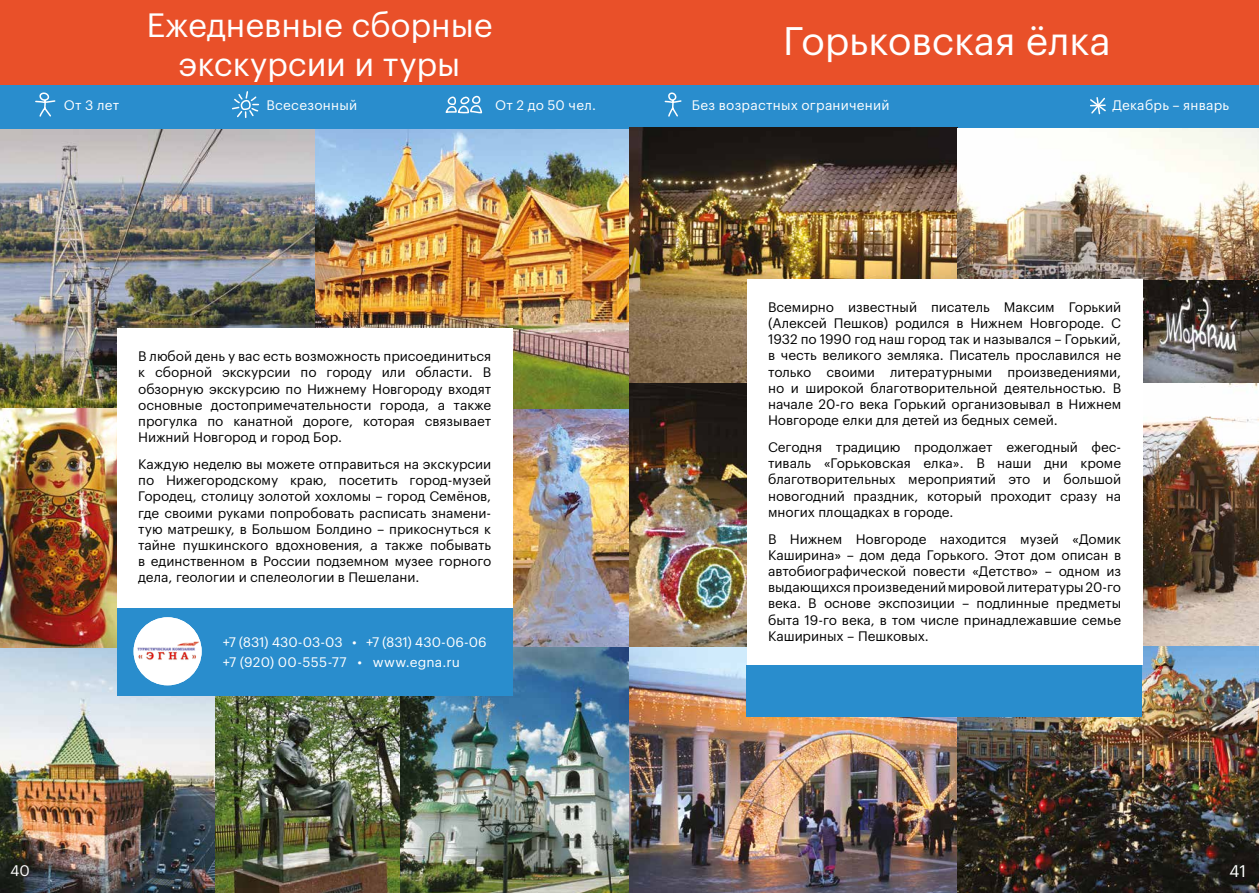
<style>
.page{position:relative;width:1259px;height:893px;background:#fff}
.page>*{position:absolute;margin:0;border:0;box-sizing:border-box;transform-origin:0 0}
.t1{font:39px "Graphik LCG";color:#fff}
.t2{font:33px/39px "Graphik LCG";color:#fff;text-align:center}
.t3{font:16.5px "Graphik LCG";color:#fff}
.t4{font:15px "Graphik LCG";color:#fff}
.t5{font:13.5px/16.2px "Graphik LCG";color:#000;text-align:justify}
.t6{font:13.5px/20.4px "Graphik LCG";letter-spacing:.02em;color:#fff}
</style>
<div class="page">
<img style="left:1143px;top:279px;width:116px;height:104px">
<img style="left:0;top:129px;width:629px;height:279px">
<img style="left:0;top:408px;width:117px;height:240px">
<img style="left:512px;top:408px;width:117px;height:239px">
<img style="left:0;top:648px;width:216px;height:245px">
<img style="left:216px;top:696px;width:185px;height:197px">
<img style="left:401px;top:647px;width:556px;height:246px">
<div style="left:0;top:0;width:1259px;height:85px;background:#e95029"></div>
<div style="left:0;top:85px;width:1259px;height:44px;background:#298dcd"></div>
<svg style="left:232px;top:91px;width:28px;height:27px"></svg>
<svg style="left:445px;top:95px;width:38px;height:19px"></svg>
<div style="left:117px;top:607px;width:395px;height:89px;background:#298dcd"></div>
<div style="left:117px;top:329px;width:395px;height:279px;background:#fff"></div>
<img style="left:134px;top:617px;width:68px;height:68px;border-radius:34px">
<svg style="left:35px;top:92px;width:21px;height:25px"></svg>
<img style="left:629px;top:128px;width:328px;height:255px">
<img style="left:629px;top:383px;width:118px;height:264px">
<img style="left:957px;top:128px;width:302px;height:151px">
<img style="left:957px;top:383px;width:302px;height:510px">
<div style="left:747px;top:279px;width:395px;height:386px;background:#fff"></div>
<div style="left:746px;top:665px;width:395px;height:52px;background:#298dcd"></div>
<svg style="left:664px;top:92px;width:18px;height:25px"></svg>
<svg style="left:1090px;top:97px;width:16px;height:18px"></svg>
<h2 class="t2" style="left:146px;top:3px;width:348px">Ежедневные сборные экскурсии и туры</h2>
<h1 class="t1" style="left:783px;top:12px;width:329px">Горьковская ёлка</h1>
<p class="t6" style="left:691px;top:93px;width:199px">Без возрастных ограничений</p>
<p class="t6" style="left:64px;top:93px;width:57px">От 3 лет</p>
<p class="t6" style="left:1112px;top:93px;width:118px">Декабрь – январь</p>
<p class="t6" style="left:266px;top:93px;width:92px">Всесезонный</p>
<p class="t6" style="left:495px;top:93px;width:102px">От 2 до 50 чел.</p>
<p class="t5" style="left:138px;top:347px;width:354px">В любой день у вас есть возможность присоединиться к сборной экскурсии по городу или области. В обзорную экскурсию по Нижнему Новгороду входят основные достопримечательности города, а также прогулка по канатной дороге, которая связывает Нижний Новгород и город Бор.</p>
<p class="t5" style="left:138px;top:455px;width:354px">Каждую неделю вы можете отправиться на экскурсии по Нижегородскому краю, посетить город-музей Городец, столицу золотой хохломы – город Семёнов, где своими руками попробовать расписать знамени&shy;тую матрешку, в Большом Болдино – прикоснуться к тайне пушкинского вдохновения, а также побывать в единственном в России подземном музее горного дела, геологии и спелеологии в Пешелани.</p>
<p class="t6" style="left:223px;top:630px;width:265px">+7 (831) 430-03-03 • +7 (831) 430-06-06 +7 (920) 00-555-77 • www.egna.ru</p>
<p class="t5" style="left:768px;top:298px;width:354px">Всемирно известный писатель Максим Горький (Алексей Пешков) родился в Нижнем Новгороде. С 1932 по 1990 год наш город так и назывался – Горький, в честь великого земляка. Писатель прославился не только своими литературными произведениями, но и широкой благотворительной деятельностью. В начале 20-го века Горький организовывал в Нижнем Новгороде елки для детей из бедных семей.</p>
<p class="t5" style="left:768px;top:438px;width:354px">Сегодня традицию продолжает ежегодный фес&shy;тиваль «Горьковская елка». В наши дни кроме благотворительных мероприятий это и большой новогодний праздник, который проходит сразу на многих площадках в городе.</p>
<p class="t5" style="left:768px;top:529px;width:354px">В Нижнем Новгороде находится музей «Домик Каширина» – дом деда Горького. Этот дом описан в автобиографической повести «Детство» – одном из выдающихся произведений мировой литературы 20-го века. В основе экспозиции – подлинные предметы быта 19-го века, в том числе принадлежавшие семье Кашириных – Пешковых.</p>
<p class="t4" style="left:10px;top:859px;width:21px">40</p>
<p class="t3" style="left:1229px;top:858px;width:18px">41</p>
</div>
